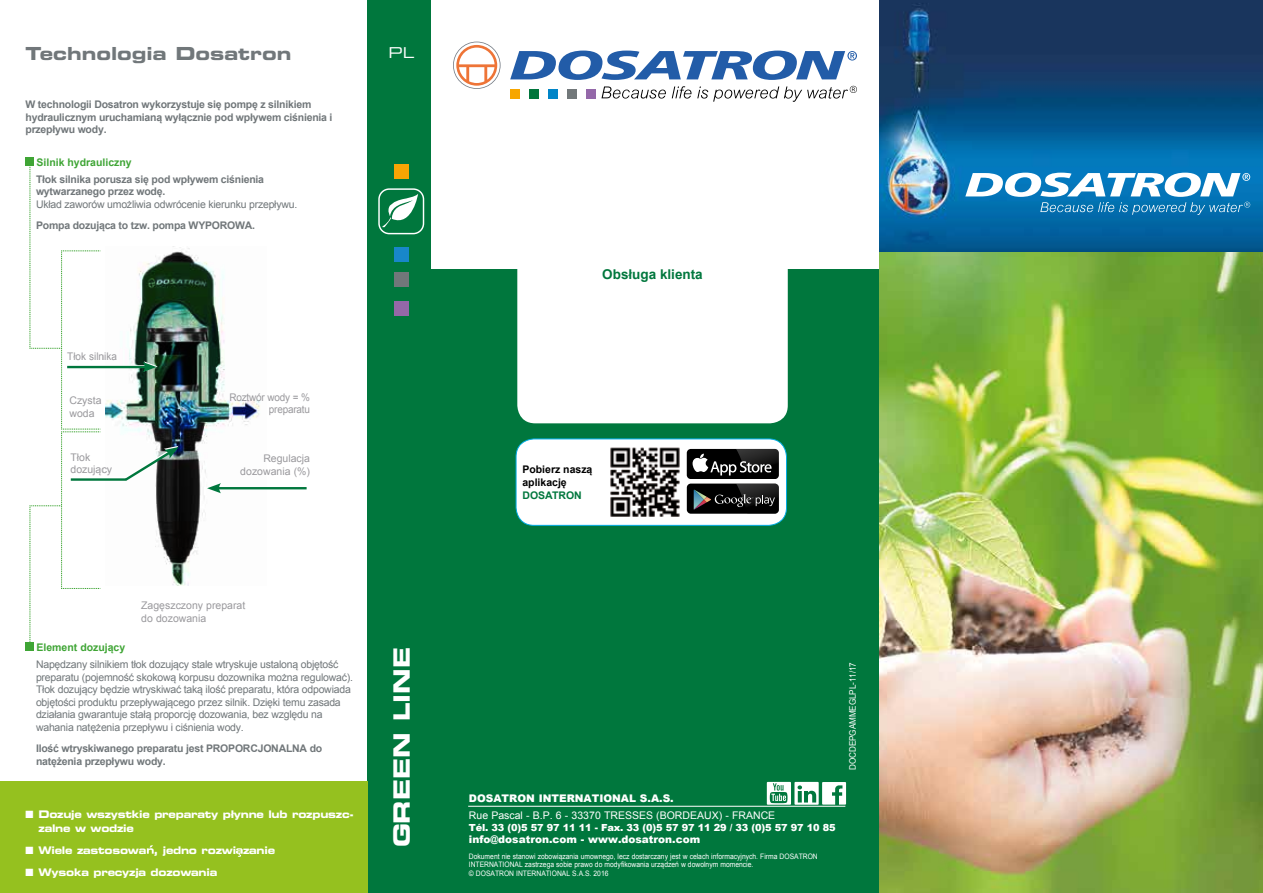
<style>
.page{position:relative;width:1263px;height:893px;background:#fff}
.page>*{position:absolute;margin:0;border:0;box-sizing:border-box;transform-origin:0 0}
.t1{font:22.5px "Eurostile Bold Extended Two";color:#fff}
.t2{font:18px "Eurostile Bold Extended Two";color:#71777a}
.t3{font:15px "Eurostile Extended Two";color:#fff}
.t4{font:700 13.5px "Arial";color:#00773d}
.t5{font:10.5px/12.6px "Arial";letter-spacing:-.02em;color:#71777a}
.t6{font:700 10.5px/12.6px "Arial";letter-spacing:-.02em;color:#71777a}
.t7{font:10.5px/13.5px "Eurostile Bold Extended Two";letter-spacing:-.025em;color:#fff;scale:.95 1}
.t8{font:10.5px/12.6px "Arial";color:#9a999d}
.t9{font:900 10.5px "Arial";color:#fff}
.t10{font:10.5px "Arial";color:#fff}
.t11{font:700 10.5px "Arial";color:#3fa535}
.t12{font:10.5px/12.6px "Arial";letter-spacing:-.02em;color:#9a999d;text-align:right;scale:.95 1}
.t13{font:700 10.5px/12.6px "Arial";color:#000}
.t14{font:10.5px "Arial";color:#9a999d;scale:.95 1}
.t15{font:700 10.5px "Arial";color:#00773d}
.t16{font:900 9.75px "Arial";letter-spacing:-.02em;color:#fff}
.t17{font:9px "Arial";letter-spacing:-.01em;color:#fff;scale:.9 1}
.t18{font:7.5px/8.2px "Arial";color:#fff;scale:.9 1}
</style>
<div class="page">
<img style="left:879px;top:251px;width:384px;height:642px">
<img style="left:879px;top:0;width:384px;height:251px">
<div style="left:368px;top:0;width:511px;height:893px;background:#00773d"></div>
<div style="left:432px;top:0;width:447px;height:269px;background:#fff"></div>
<div style="left:517px;top:245px;width:271px;height:178px;background:#fff;border-radius:18px"></div>
<div style="left:378px;top:188px;width:46px;height:46px;border:1px solid #fff;border-radius:10px"></div>
<svg style="left:380px;top:194px;width:38px;height:34px"></svg>
<div style="left:394px;top:272px;width:15px;height:15px;background:#71777a"></div>
<div style="left:394px;top:301px;width:15px;height:15px;background:#9468a8"></div>
<div style="left:394px;top:164px;width:15px;height:15px;background:#f7a504"></div>
<div style="left:394px;top:247px;width:15px;height:15px;background:#1887c9"></div>
<div style="left:516px;top:439px;width:270px;height:86px;background:#fff;border-radius:18px"></div>
<div style="left:516px;top:439px;width:271px;height:87px;border:1px solid #00abe4;border-radius:18px"></div>
<div style="left:687px;top:449px;width:92px;height:30px;background:#000;border-radius:4px"></div>
<div style="left:687px;top:484px;width:92px;height:30px;background:#000;border-radius:4px"></div>
<svg style="left:692px;top:449px;width:87px;height:65px"></svg>
<img style="left:610px;top:447px;width:70px;height:70px">
<svg style="left:965px;top:173px;width:285px;height:42px"></svg>
<svg style="left:30px;top:166px;width:71px;height:477px"></svg>
<div style="left:0;top:782px;width:368px;height:111px;background:#95c11f"></div>
<svg style="left:147px;top:845px;width:7px;height:9px"></svg>
<svg style="left:236px;top:848px;width:7px;height:9px"></svg>
<div style="left:26px;top:158px;width:8px;height:8px;background:#3fa535"></div>
<hr style="left:468px;top:806px;width:377px;height:1px;background:#fff">
<div style="left:26px;top:643px;width:8px;height:8px;background:#3fa535"></div>
<img style="left:105px;top:247px;width:162px;height:338px">
<hr style="left:72px;top:476px;width:55px;height:2px;background:#fff">
<hr style="left:217px;top:487px;width:90px;height:2px;background:#00773d">
<svg style="left:207px;top:483px;width:14px;height:10px"></svg>
<hr style="left:67px;top:365px;width:81px;height:3px;background:#fff">
<hr style="left:67px;top:366px;width:80px;height:2px;background:#00773d">
<svg style="left:143px;top:361px;width:15px;height:11px"></svg>
<svg style="left:122px;top:446px;width:57px;height:37px"></svg>
<hr style="left:71px;top:478px;width:55px;height:3px;background:#00773d">
<svg style="left:767px;top:782px;width:79px;height:23px"></svg>
<svg style="left:453px;top:42px;width:47px;height:47px"></svg>
<svg style="left:510px;top:51px;width:347px;height:29px"></svg>
<svg style="left:601px;top:86px;width:65px;height:13px"></svg>
<svg style="left:672px;top:86px;width:19px;height:13px"></svg>
<svg style="left:697px;top:86px;width:160px;height:16px"></svg>
<div style="left:510px;top:89px;width:10px;height:9px;background:#f7a600"></div>
<div style="left:529px;top:89px;width:10px;height:9px;background:#00763c"></div>
<div style="left:548px;top:89px;width:10px;height:9px;background:#0085c8"></div>
<div style="left:567px;top:89px;width:10px;height:9px;background:#72787a"></div>
<div style="left:586px;top:89px;width:10px;height:9px;background:#9468a9"></div>
<h2 class="t2" style="left:26px;top:41px;width:268px">Technologia Dosatron</h2>
<p class="t6" style="left:26px;top:98px;width:309px">W technologii Dosatron wykorzystuje się pompę z silnikiem hydraulicznym uruchamianą wyłącznie pod wpływem ciśnienia i przepływu wody.</p>
<p class="t11" style="left:37px;top:155px;width:97px">Silnik hydrauliczny</p>
<p class="t6" style="left:36px;top:173px;width:230px">Tłok silnika porusza się pod wpływem ciśnienia wytwarzanego przez wodę.</p>
<p class="t5" style="left:36px;top:198px;width:263px">Układ zaworów umożliwia odwrócenie kierunku przepływu.</p>
<p class="t6" style="left:36px;top:219px;width:221px">Pompa dozująca to tzw. pompa WYPOROWA.</p>
<p class="t14" style="left:67px;top:349px;width:54px">Tłok silnika</p>
<p class="t8" style="left:69px;top:394px;width:34px">Czysta woda</p>
<p class="t8" style="left:70px;top:451px;width:43px">Tłok dozujący</p>
<p class="t12" style="left:229px;top:391px;width:86px">Roztwór wody = % preparatu</p>
<p class="t8" style="left:240px;top:452px;width:71px;text-align:right">Regulacja dozowania (%)</p>
<h3 class="t3" style="left:389px;top:43px;width:27px">PL</h3>
<p class="t8" style="left:141px;top:599px;width:106px">Zagęszczony preparat do dozowania</p>
<p class="t11" style="left:37px;top:640px;width:90px">Element dozujący</p>
<p class="t5" style="left:36px;top:658px;width:319px">Napędzany silnikiem tłok dozujący stale wtryskuje ustaloną objętość preparatu (pojemność skokową korpusu dozownika można regulować).<br>Tłok dozujący będzie wtryskiwać taką ilość preparatu, która odpowiada objętości produktu przepływającego przez silnik. Dzięki temu zasada działania gwarantuje stałą proporcję dozowania, bez względu na wahania natężenia przepływu i ciśnienia wody.</p>
<p class="t6" style="left:36px;top:742px;width:288px">Ilość wtryskiwanego preparatu jest PROPORCJONALNA do natężenia przepływu wody.</p>
<p class="t7" style="left:39px;top:807px;width:333px;text-indent:-13px">■ Dozuje wszystkie preparaty płynne lub rozpuszc&shy;zalne w wodzie</p>
<p class="t7" style="left:26px;top:843px;width:264px">■ Wiele zastosowa , jedno rozwi zanie</p>
<p class="t7" style="left:26px;top:865px;width:203px">■ Wysoka precyzja dozowania</p>
<h1 class="t1" style="left:386px;top:847px;width:202px;rotate:-90deg">GREEN LINE</h1>
<p class="t4" style="left:602px;top:265px;width:102px">Obsługa klienta</p>
<p class="t13" style="left:522px;top:464px;width:72px">Pobierz naszą aplikację</p>
<p class="t15" style="left:522px;top:488px;width:61px">DOSATRON</p>
<p class="t9" style="left:469px;top:791px;width:206px">DOSATRON INTERNATIONAL S.A.S.</p>
<p class="t10" style="left:469px;top:808px;width:308px">Rue Pascal - B.P. 6 - 33370 TRESSES (BORDEAUX) - FRANCE</p>
<p class="t16" style="left:469px;top:820px;width:368px">Tél. 33 (0)5 57 97 11 11 - Fax. 33 (0)5 57 97 11 29 / 33 (0)5 57 97 10 85</p>
<p class="t9" style="left:469px;top:832px;width:233px">info@dosatron.com - www.dosatron.com</p>
<p class="t18" style="left:469px;top:852px;width:389px">Dokument nie stanowi zobowiązania umownego, lecz dostarczany jest w celach informacyjnych. Firma DOSATRON<br>INTERNATIONAL zastrzega sobie prawo do modyfikowania urządzeń w dowolnym momencie.<br>© DOSATRON INTERNATIONAL S.A.S. 2016</p>
<p class="t17" style="left:847px;top:770px;width:121px;rotate:-90deg">DOCDEPGAMMEGLPL-11/17</p>
</div>
